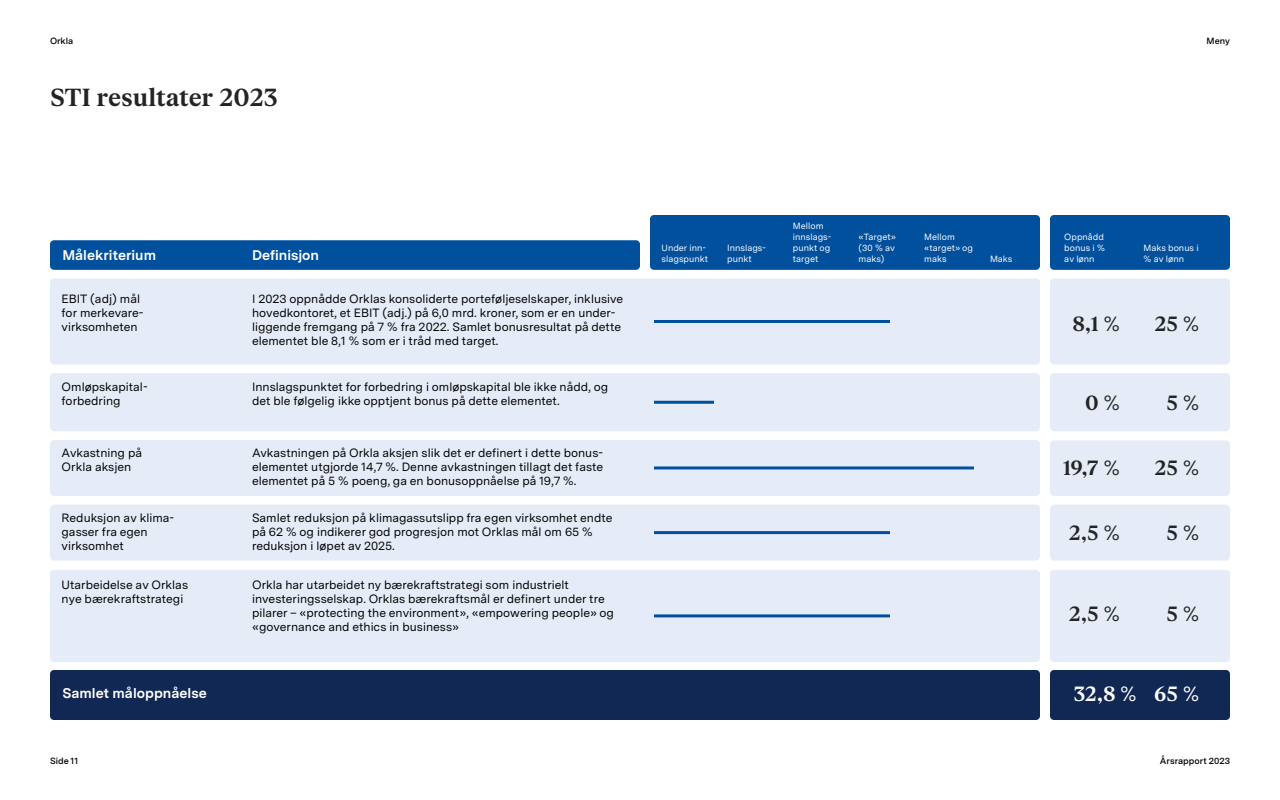
<style>
.page{position:relative;width:1280px;height:800px;background:#fff}
.page>*{position:absolute;margin:0;border:0;box-sizing:border-box;transform-origin:0 0}
._2_Heading_24pt{font:700 24px "FK Roman Standard";letter-spacing:-.01em;color:#242424}
.Heading_16pt___FK_Roman{font:700 20px "FK Roman Standard";color:#242424}
.Heading_16pt___FK_Roman-2{font:700 20px "FK Roman Standard";color:#fff}
.Body_14pt{font:700 14px "Messina Sans";color:#fff}
.Body_12pt{font:12px/14px "Messina Sans";color:#000}
.t1{font:9px/10.8px "Messina Sans";color:#fff}
.t2{font:600 9px "Messina Sans";color:#000}
</style>
<div class="page">
<div style="left:50px;top:240px;width:590px;height:30px;background:#00509e;border-radius:4px"></div>
<div style="left:50px;top:278px;width:990px;height:87px;background:#e6ecf7;border-radius:4px"></div>
<div style="left:50px;top:373px;width:990px;height:58px;background:#e6ecf7;border-radius:4px"></div>
<div style="left:50px;top:440px;width:990px;height:56px;background:#e6ecf7;border-radius:4px"></div>
<div style="left:50px;top:505px;width:990px;height:56px;background:#e6ecf7;border-radius:4px"></div>
<div style="left:50px;top:570px;width:990px;height:92px;background:#e6ecf7;border-radius:4px"></div>
<div style="left:50px;top:670px;width:990px;height:50px;background:#112754;border-radius:4px"></div>
<div style="left:650px;top:215px;width:390px;height:55px;background:#00509e;border-radius:4px"></div>
<hr style="left:654px;top:320px;width:236px;height:3px;background:#00509e">
<hr style="left:654px;top:401px;width:60px;height:3px;background:#00509e">
<hr style="left:654px;top:466px;width:320px;height:3px;background:#00509e">
<hr style="left:654px;top:531px;width:236px;height:3px;background:#00509e">
<hr style="left:654px;top:614px;width:236px;height:3px;background:#00509e">
<div style="left:1050px;top:215px;width:180px;height:55px;background:#00509e;border-radius:4px"></div>
<div style="left:1050px;top:278px;width:180px;height:87px;background:#e6ecf7;border-radius:4px"></div>
<div style="left:1050px;top:373px;width:180px;height:58px;background:#e6ecf7;border-radius:4px"></div>
<div style="left:1050px;top:440px;width:180px;height:56px;background:#e6ecf7;border-radius:4px"></div>
<div style="left:1050px;top:505px;width:180px;height:56px;background:#e6ecf7;border-radius:4px"></div>
<div style="left:1050px;top:570px;width:180px;height:92px;background:#e6ecf7;border-radius:4px"></div>
<div style="left:1050px;top:670px;width:180px;height:50px;background:#112754;border-radius:4px"></div>
<p class="t2" style="left:50px;top:35px;width:25px">Orkla</p>
<p class="_2_Heading_24pt" style="left:50px;top:79px;width:230px">STI resultater 2023</p>
<p class="Body_14pt" style="left:62px;top:244px;width:95px">Målekriterium</p>
<p class="Body_12pt" style="left:62px;top:291px;width:83px">EBIT (adj) mål for merkevare&shy;virksomheten</p>
<p class="Body_12pt" style="left:62px;top:380px;width:88px">Omløpskapital&shy;forbedring</p>
<p class="Body_12pt" style="left:62px;top:446px;width:82px">Avkastning på<br>Orkla aksjen</p>
<p class="Body_12pt" style="left:62px;top:511px;width:114px">Reduksjon av klima-</p>
<p class="Body_12pt" style="left:62px;top:525px;width:87px">gasser fra egen</p>
<p class="Body_12pt" style="left:62px;top:539px;width:64px">virksomhet</p>
<p class="Body_12pt" style="left:62px;top:578px;width:128px">Utarbeidelse av Orklas</p>
<p class="Body_12pt" style="left:62px;top:592px;width:123px">nye bærekraftstrategi</p>
<p class="Body_14pt" style="left:62px;top:682px;width:146px">Samlet måloppnåelse</p>
<p class="Body_14pt" style="left:252px;top:244px;width:69px">Definisjon</p>
<p class="Body_12pt" style="left:252px;top:291px;width:373px">I 2023 oppnådde Orklas konsoliderte porteføljeselskaper, inklusive hovedkontoret, et EBIT (adj.) på 6,0 mrd. kroner, som er en under&shy;liggende fremgang på 7 % fra 2022. Samlet bonusresultat på dette elementet ble 8,1 % som er i tråd med target.</p>
<p class="Body_12pt" style="left:252px;top:380px;width:358px">Innslagspunktet for forbedring i omløpskapital ble ikke nådd, og det ble følgelig ikke opptjent bonus på dette elementet.</p>
<p class="Body_12pt" style="left:252px;top:446px;width:353px;text-align:justify">Avkastningen på Orkla aksjen slik det er definert i dette bonus&shy;elementet utgjorde 14,7 %. Denne avkastningen tillagt det faste elementet på 5 % poeng, ga en bonusoppnåelse på 19,7 %.</p>
<p class="Body_12pt" style="left:252px;top:511px;width:362px">Samlet reduksjon på klimagassutslipp fra egen virksomhet endte på 62 % og indikerer god progresjon mot Orklas mål om 65 % reduksjon i løpet av 2025.</p>
<p class="Body_12pt" style="left:252px;top:578px;width:363px">Orkla har utarbeidet ny bærekraftstrategi som industrielt investeringsselskap. Orklas bærekraftsmål er definert under tre pilarer – «protecting the environment», «empowering people» og «governance and ethics in business»</p>
<p class="t1" style="left:662px;top:242px;width:48px">Under inn&shy;slagspunkt</p>
<p class="t1" style="left:727px;top:242px;width:40px">Innslags&shy;punkt</p>
<p class="t1" style="left:793px;top:221px;width:40px">Mellom innslags&shy;punkt og target</p>
<p class="t1" style="left:859px;top:232px;width:39px;text-align:justify">«Target» (30 % av maks)</p>
<p class="t1" style="left:924px;top:232px;width:50px">Mellom «target» og maks</p>
<p class="t1" style="left:990px;top:253px;width:24px">Maks</p>
<p class="t2" style="left:1207px;top:35px;width:25px">Meny</p>
<p class="t1" style="left:1064px;top:232px;width:42px;text-align:justify">Oppnådd bonus i % av lønn</p>
<p class="t1" style="left:1144px;top:242px;width:57px">Maks bonus i % av lønn</p>
<p class="Heading_16pt___FK_Roman" style="left:1072px;top:309px;width:49px">8,1 %</p>
<p class="Heading_16pt___FK_Roman" style="left:1154px;top:309px;width:46px">25 %</p>
<p class="Heading_16pt___FK_Roman" style="left:1085px;top:387px;width:36px">0 %</p>
<p class="Heading_16pt___FK_Roman" style="left:1167px;top:387px;width:34px">5 %</p>
<p class="Heading_16pt___FK_Roman" style="left:1063px;top:452px;width:59px">19,7 %</p>
<p class="Heading_16pt___FK_Roman" style="left:1154px;top:452px;width:46px">25 %</p>
<p class="Heading_16pt___FK_Roman" style="left:1069px;top:518px;width:53px">2,5 %</p>
<p class="Heading_16pt___FK_Roman" style="left:1167px;top:518px;width:34px">5 %</p>
<p class="Heading_16pt___FK_Roman" style="left:1069px;top:598px;width:53px">2,5 %</p>
<p class="Heading_16pt___FK_Roman" style="left:1167px;top:598px;width:34px">5 %</p>
<p class="Heading_16pt___FK_Roman-2" style="left:1073px;top:679px;width:65px">32,8 %</p>
<p class="Heading_16pt___FK_Roman-2" style="left:1154px;top:679px;width:46px">65 %</p>
<p class="t2" style="left:50px;top:755px;width:30px">Side 11</p>
<p class="t2" style="left:1160px;top:755px;width:72px">Årsrapport 2023</p>
</div>
